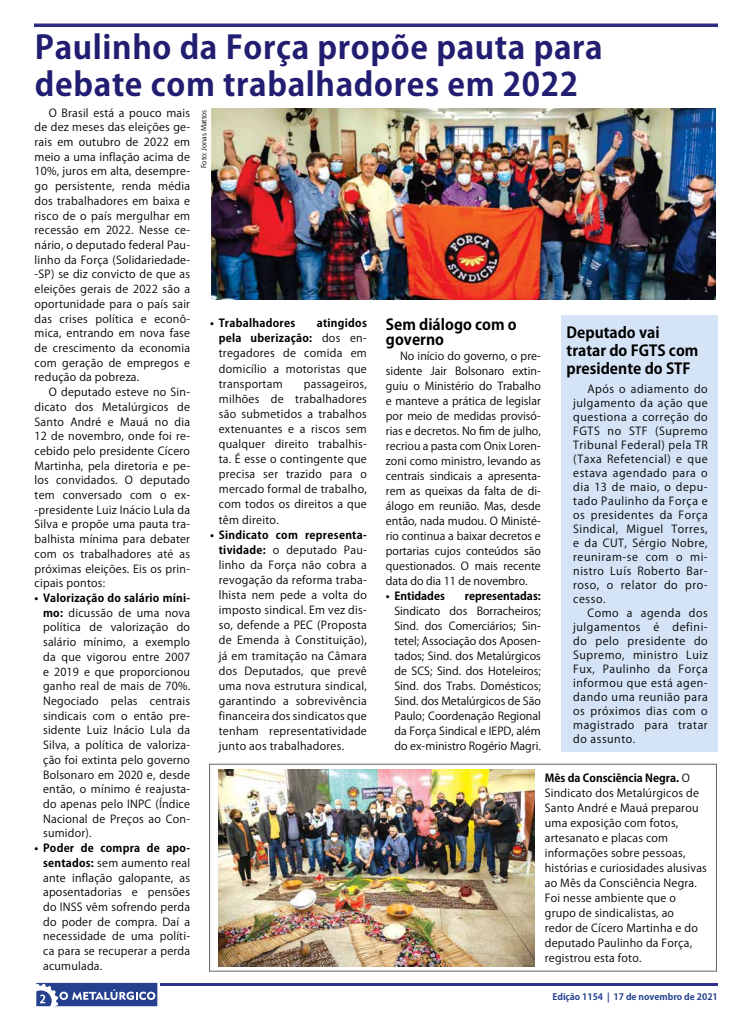
<style>
.page{position:relative;width:752px;height:1035px;background:#fff}
.page>*{position:absolute;margin:0;border:0;box-sizing:border-box;transform-origin:0 0}
.t1{font:700 32px/37px "Koz Go Pro";letter-spacing:.02em;color:#211d70}
.t2{font:700 15px/18px "Koz Go Pro";color:#000}
.t3{font:11px/14.7px "Koz Go Pro";letter-spacing:.02em;color:#000;text-align:justify}
.t4{font:700 11px "Koz Go Pro";color:#000}
.t5{font:700 11px "Koz Go Pro";letter-spacing:.025em;color:#000}
.t6{font:700 8.8px "Koz Go Pro";color:#24418f}
.t7{font:7px "Koz Go Pro";color:#000}
.s1{font-weight:700}
</style>
<div class="page">
<hr style="left:160px;top:983px;width:557px;height:2px;background:#2e3092">
<svg style="left:36px;top:983px;width:121px;height:23px;background:#5268a6"></svg>
<hr style="left:35px;top:24px;width:681px;height:3px;background:#2c2e81">
<img style="left:211px;top:109px;width:504px;height:191px">
<div style="left:561px;top:315px;width:156px;height:436px;background:#d4e3f5"></div>
<img style="left:218px;top:769px;width:316px;height:197px">
<div style="left:209px;top:763px;width:507px;height:208px;border:1px solid #636466"></div>
<h1 class="t1" style="left:35px;top:30px;width:569px">Paulinho da Força propõe pauta para debate com trabalhadores em 2022</h1>
<p class="t3" style="left:35px;top:105px;width:157px;text-indent:14px">O Brasil está a pouco mais de dez meses das eleições ge&shy;rais em outubro de 2022 em meio a uma inflação acima de 10%, juros em alta, desempre&shy;go persistente, renda média dos trabalhadores em baixa e risco de o país mergulhar em recessão em 2022. Nesse ce&shy;nário, o deputado federal Pau&shy;linho da Força (Solidariedade--SP) se diz convicto de que as eleições gerais de 2022 são a oportunidade para o país sair das crises política e econô&shy;mica, entrando em nova fase de crescimento da economia com geração de empregos e redução da pobreza.</p>
<p class="t3" style="left:35px;top:385px;width:157px;text-indent:14px">O deputado esteve no Sin&shy;dicato dos Metalúrgicos de Santo André e Mauá no dia 12 de novembro, onde foi re&shy;cebido pelo presidente Cícero Martinha, pela diretoria e pe&shy;los convidados. O deputado tem conversado com o ex--presidente Luiz Inácio Lula da Silva e propõe uma pauta tra&shy;balhista mínima para debater com os trabalhadores até as próximas eleições. Eis os prin&shy;cipais pontos:</p>
<p class="t3" style="left:43px;top:591px;width:148px;text-indent:-9px"><span class="s1">• Valorização do salário míni&shy;mo:</span> dicussão de uma nova política de valorização do salário mínimo, a exemplo da que vigorou entre 2007 e 2019 e que proporcionou ganho real de mais de 70%.<br>Negociado pelas centrais sindicais com o então pre&shy;sidente Luiz Inácio Lula da Silva, a política de valoriza&shy;ção foi extinta pelo governo Bolsonaro em 2020 e, desde então, o mínimo é reajusta&shy;do apenas pelo INPC (Índice Nacional de Preços ao Con&shy;sumidor).</p>
<p class="t3" style="left:43px;top:841px;width:148px;text-indent:-9px"><span class="s1">• Poder de compra de apo&shy;sentados:</span> sem aumento real ante inflação galopante, as aposentadorias e pensões do INSS vêm sofrendo perda do poder de compra. Daí a necessidade de uma políti&shy;ca para se recuperar a perda acumulada.</p>
<p class="t7" style="left:199px;top:168px;width:60px;rotate:-90deg">Foto: Jonas Mattos</p>
<p class="t5" style="left:210px;top:316px;width:86px">• Trabalhadores</p>
<p class="t3" style="left:219px;top:316px;width:149px;line-height:15.1px;text-indent:98px"><span class="s1">atingidos pela uberização:</span> dos en&shy;tregadores de comida em domicílio a motoristas que transportam</p>
<p class="t3" style="left:219px;top:376px;width:149px;line-height:15.1px;text-indent:85px">passageiros, milhões de trabalhadores são submetidos a trabalhos extenuantes e a riscos sem qualquer direito trabalhis&shy;ta. É esse o contingente que precisa ser trazido para o mercado formal de trabalho, com todos os direitos a que têm direito.</p>
<p class="t3" style="left:219px;top:527px;width:149px;line-height:15.1px;text-indent:-9px"><span class="s1">• Sindicato com representa&shy;tividade:</span> o deputado Pau&shy;linho da Força não cobra a revogação da reforma traba&shy;lhista nem pede a volta do imposto sindical. Em vez dis&shy;so, defende a PEC (Proposta de Emenda à Constituição), já em tramitação na Câmara dos Deputados, que prevê uma nova estrutura sindical, garantindo a sobrevivência financeira dos sindicatos que tenham representatividade junto aos trabalhadores.</p>
<h2 class="t2" style="left:386px;top:318px;width:132px;line-height:15px">Sem diálogo com o governo</h2>
<p class="t3" style="left:386px;top:349px;width:156px;line-height:15px;text-indent:14px">No início do governo, o pre&shy;sidente Jair Bolsonaro extin&shy;guiu o Ministério do Trabalho e manteve a prática de legislar por meio de medidas provisó&shy;rias e decretos. No fim de julho, recriou a pasta com Onix Loren&shy;zoni como ministro, levando as centrais sindicais a apresenta&shy;rem as queixas da falta de di&shy;álogo em reunião. Mas, desde então, nada mudou. O Ministé&shy;rio continua a baixar decretos e portarias cujos conteúdos são questionados. O mais recente data do dia 11 de novembro.</p>
<p class="t4" style="left:386px;top:589px;width:60px">• Entidades</p>
<p class="t4" style="left:464px;top:589px;width:77px">representadas:</p>
<p class="t3" style="left:394px;top:604px;width:148px;line-height:15px">Sindicato dos Borracheiros; Sind. dos Comerciários; Sin&shy;tetel; Associação dos Aposen&shy;tados; Sind. dos Metalúrgicos de SCS; Sind. dos Hoteleiros; Sind. dos Trabs. Domésticos; Sind. dos Metalúrgicos de São Paulo; Coordenação Regional da Força Sindical e IEPD, além do ex-ministro Rogério Magri.</p>
<h2 class="t2" style="left:566px;top:324px;width:133px">Deputado vai tratar do FGTS com presidente do STF</h2>
<p class="t3" style="left:573px;top:382px;width:136px;line-height:14px;text-indent:14px">Após o adiamento do julgamento da ação que questiona a correção do FGTS no STF (Supremo Tribunal Federal) pela TR (Taxa Refetencial) e que estava agendado para o dia 13 de maio, o depu&shy;tado Paulinho da Força e os presidentes da Força Sindical, Miguel Torres, e da CUT, Sérgio Nobre, reuniram-se com o mi&shy;nistro Luís Roberto Bar&shy;roso, o relator do pro&shy;cesso.</p>
<p class="t3" style="left:573px;top:606px;width:136px;line-height:14px;text-indent:14px">Como a agenda dos julgamentos é defini&shy;do pelo presidente do Supremo, ministro Luiz Fux, Paulinho da Força informou que está agen&shy;dando uma reunião para os próximos dias com o magistrado para tratar do assunto.</p>
<p class="t3" style="left:544px;top:770px;width:163px;line-height:15px;text-align:left"><span class="s1">Mês da Consciência Negra.</span> O<br>Sindicato dos Metalúrgicos de<br>Santo André e Mauá preparou uma exposição com fotos, artesanato e placas com informações sobre pessoas, histórias e curiosidades alusivas ao Mês da Consciência Negra.<br>Foi nesse ambiente que o grupo de sindicalistas, ao<br>redor de Cícero Martinha e do deputado Paulinho da Força, registrou esta foto.</p>
<p class="t6" style="left:552px;top:991px;width:167px">Edição 1154 | 17 de novembro de 2021</p>
</div>
